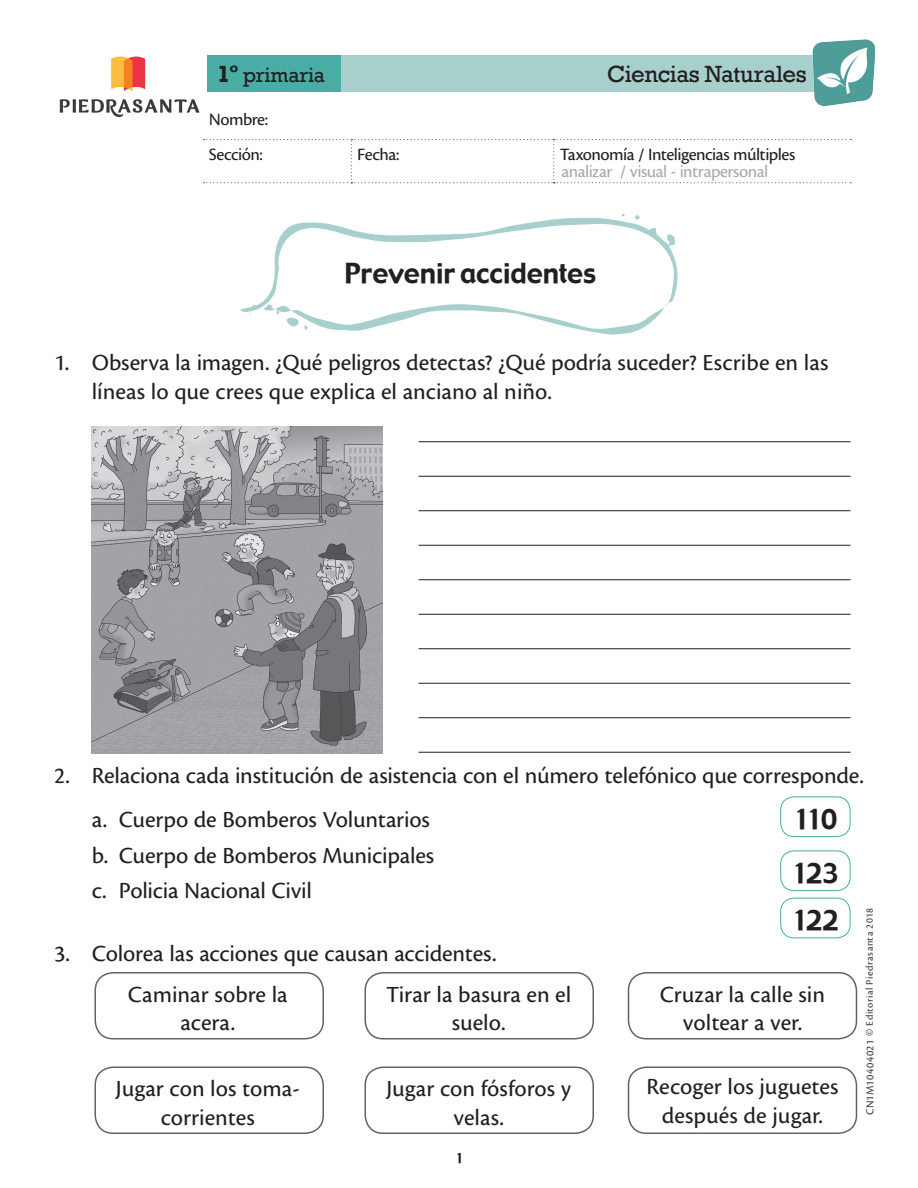
<style>
.page{position:relative;width:918px;height:1188px;background:#fff}
.page>*{position:absolute;margin:0;border:0;box-sizing:border-box;transform-origin:0 0}
.Tit_1y2{font:27px "Gadget";letter-spacing:-.005em;color:#231f20}
.Curso_NG{font:24px/28.8px "Cronos Pro Capt";letter-spacing:-.005em;color:#231f20;text-align:center}
.t1{font:24px "Rockwell";letter-spacing:-.015em;color:#231f20}
.t2{font:21px "Rockwell";letter-spacing:-.005em;color:#231f20}
.t3{font:18px/34.7px "Cronos Pro Capt";letter-spacing:-.03em;color:#231f20}
.Nombre_alumno{font:18px "Cronos Pro Capt";letter-spacing:-.03em;color:#a8a9ad}
.Encabezados{font:13.5px "Gadget";color:#231f20}
._2014_Editorial_Pie{font:10.5px "Cronos Pro Capt";letter-spacing:.04em;color:#3e3e3f}
.s1{font-weight:700;font-size:24px}
.s2{font-size:11.25px}
</style>
<div class="page">
<svg style="left:207px;top:55px;width:600px;height:37px;background:#91c8c3"></svg>
<img style="left:59px;top:56px;width:141px;height:62px">
<img style="left:807px;top:39px;width:68px;height:68px">
<svg style="left:203px;top:139px;width:648px;height:44px"></svg>
<svg style="left:241px;top:214px;width:437px;height:121px"></svg>
<div style="left:94px;top:972px;width:230px;height:68px;border:2px solid #636366;border-radius:18px"></div>
<div style="left:364px;top:972px;width:230px;height:68px;border:2px solid #636366;border-radius:18px"></div>
<div style="left:628px;top:972px;width:229px;height:68px;border:2px solid #636366;border-radius:18px"></div>
<div style="left:94px;top:1066px;width:230px;height:68px;border:2px solid #636366;border-radius:18px"></div>
<div style="left:364px;top:1066px;width:230px;height:68px;border:2px solid #636366;border-radius:18px"></div>
<div style="left:628px;top:1066px;width:229px;height:68px;border:2px solid #636366;border-radius:18px"></div>
<img style="left:91px;top:426px;width:291px;height:328px">
<hr style="left:418px;top:441px;width:432px;height:1px;background:#231f20">
<hr style="left:418px;top:476px;width:432px;height:1px;background:#231f20">
<hr style="left:418px;top:510px;width:432px;height:1px;background:#231f20">
<hr style="left:418px;top:545px;width:432px;height:1px;background:#231f20">
<hr style="left:418px;top:579px;width:432px;height:1px;background:#231f20">
<hr style="left:418px;top:614px;width:432px;height:1px;background:#231f20">
<hr style="left:418px;top:648px;width:432px;height:1px;background:#231f20">
<hr style="left:418px;top:683px;width:432px;height:1px;background:#231f20">
<hr style="left:418px;top:717px;width:432px;height:1px;background:#231f20">
<hr style="left:418px;top:752px;width:432px;height:1px;background:#231f20">
<div style="left:780px;top:850px;width:71px;height:41px;border:1px solid #49ada5;border-radius:14px"></div>
<div style="left:780px;top:898px;width:71px;height:40px;border:1px solid #49ada5;border-radius:14px"></div>
<div style="left:780px;top:796px;width:71px;height:41px;border:1px solid #49ada5;border-radius:14px"></div>
<p class="t2" style="left:217px;top:63px;width:110px"><span class="s1">1º</span> primaria</p>
<p class="t3" style="left:209px;top:102px;width:61px">Nombre:<br>Sección:</p>
<p class="t1" style="left:607px;top:60px;width:201px">Ciencias Naturales</p>
<p class="t3" style="left:357px;top:137px;width:44px">Fecha:</p>
<p class="t3" style="left:560px;top:137px;width:237px">Taxonomía / Inteligencias múltiples</p>
<p class="Nombre_alumno" style="left:562px;top:161px;width:208px">analizar / visual - intrapersonal</p>
<p class="Tit_1y2" style="left:345px;top:256px;width:253px">Prevenir accidentes</p>
<p class="Curso_NG" style="left:92px;top:348px;width:738px;text-align:left;text-indent:-38px">1. Observa la imagen. ¿Qué peligros detectas? ¿Qué podría suceder? Escribe en las líneas lo que crees que explica el anciano al niño.</p>
<p class="Curso_NG" style="left:54px;top:761px;width:811px">2. Relaciona cada institución de asistencia con el número telefónico que corresponde.</p>
<p class="Curso_NG" style="left:92px;top:806px;width:340px">a. Cuerpo de Bomberos Voluntarios</p>
<p class="Curso_NG" style="left:92px;top:841px;width:344px">b. Cuerpo de Bomberos Municipales</p>
<p class="Curso_NG" style="left:92px;top:877px;width:222px">c. Policia Nacional Civil</p>
<p class="Tit_1y2" style="left:793px;top:802px;width:46px">110</p>
<p class="Tit_1y2" style="left:792px;top:856px;width:49px">123</p>
<p class="Tit_1y2" style="left:792px;top:903px;width:49px">122</p>
<p class="_2014_Editorial_Pie" style="left:864px;top:1115px;width:209px;rotate:-90deg"><span class="s2">CN1M10404021</span> © Editorial Piedrasanta 2018</p>
<p class="Curso_NG" style="left:54px;top:939px;width:444px">3. Colorea las acciones que causan accidentes.</p>
<p class="Curso_NG" style="left:128px;top:980px;width:161px">Caminar sobre la acera.</p>
<p class="Curso_NG" style="left:386px;top:980px;width:186px">Tirar la basura en el suelo.</p>
<p class="Curso_NG" style="left:660px;top:980px;width:167px">Cruzar la calle sin voltear a ver.</p>
<p class="Curso_NG" style="left:116px;top:1075px;width:185px">Jugar con los toma&shy;corrientes</p>
<p class="Curso_NG" style="left:386px;top:1075px;width:186px">Jugar con fósforos y velas.</p>
<p class="Curso_NG" style="left:646px;top:1073px;width:194px">Recoger los juguetes después de jugar.</p>
<p class="Encabezados" style="left:455px;top:1149px;width:10px">1</p>
</div>
